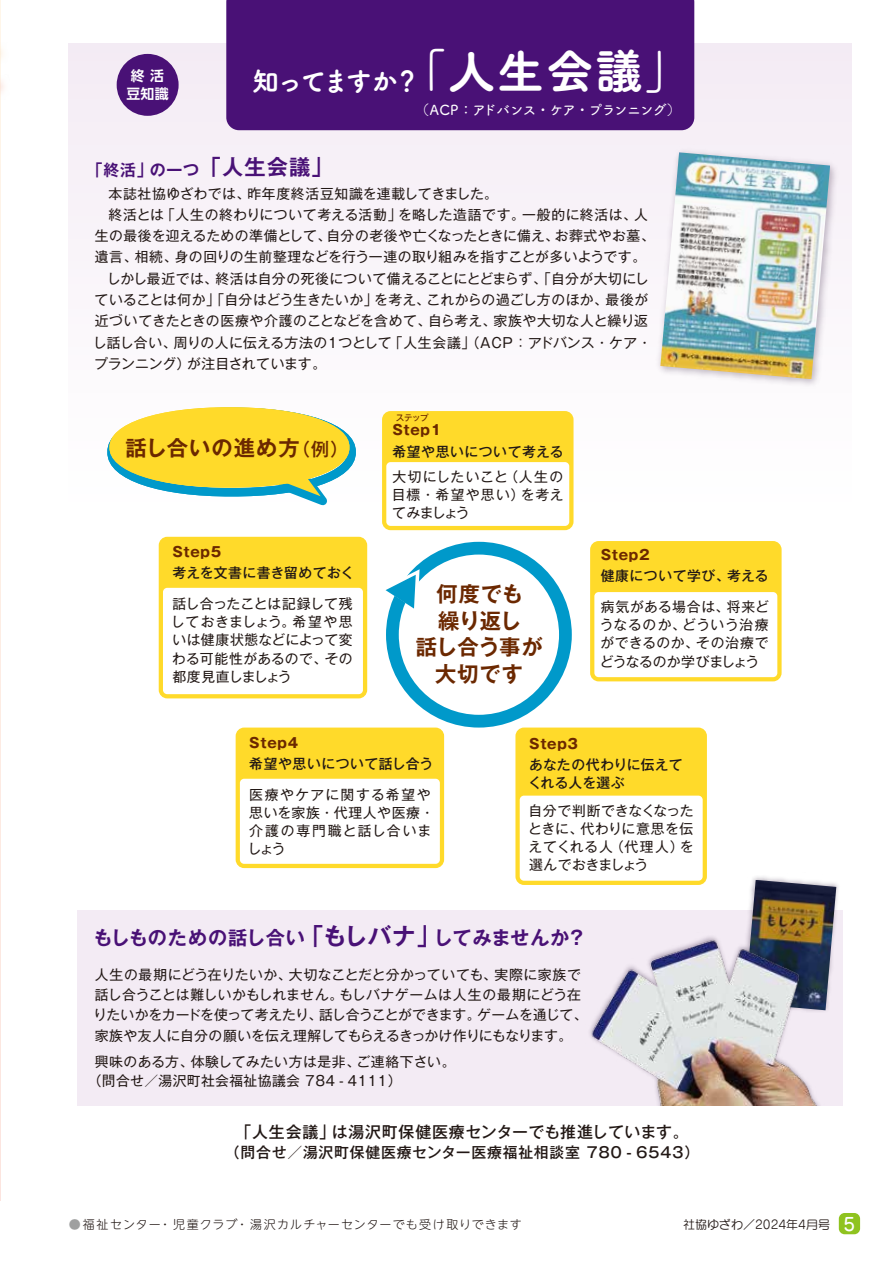
<style>
.page{position:relative;width:895px;height:1265px;background:#fff}
.page>*{position:absolute;margin:0;border:0;box-sizing:border-box;transform-origin:0 0}
.t1{font:26.55px "Tsuku A Rd Gothic Std E";letter-spacing:-.125em;color:#fff}
.t2{font:700 21.3px/26.5px "Gothic MB101 Pr 6 De";color:#6b2800;text-align:center}
.t3{font:700 21.3px "Gothic MB101 Pr 6 De";letter-spacing:.035em;color:#6b2800}
.t4{font:700 19.2px "Gothic MB101 Pr 6 De";letter-spacing:.02em;color:#491176}
.t5{font:500 15.9px "Gothic MB101 Pr 6";letter-spacing:.04em;color:#221815}
.t6{font:700 15.9px "Gothic MB101 Pr 6 De";color:#491176}
.t7{font:500 14.85px "Gothic MB101 Pr 6";letter-spacing:.05em;color:#221815}
.t8{font:13.8px/18.1px "Gothic MB101 Pr 6";letter-spacing:.02em;color:#221815;text-align:justify}
.t9{font:13.8px/20.2px "Gothic MB101 Pr 6";color:#221815}
.t10{font:500 13.8px "Gothic MB101 Pr 6";letter-spacing:.03em;color:#221815}
.t11{font:13.8px/18.1px "Gothic MB101 Pr 6";letter-spacing:.08em;color:#221815}
.t12{font:13.8px "Gothic MB101 Pr 6";letter-spacing:.04em;color:#221815}
.t13{font:700 13.8px "Gothic MB101 Pr 6";letter-spacing:.05em;color:#6b2800}
.t14{font:13.8px "Tsuku A Rd Gothic Std D";letter-spacing:-.05em;color:#fff}
.t15{font:500 13.8px/18.1px "Gothic MB101 Pr 6";letter-spacing:.01em;color:#221815}
.t16{font:13.8px "Gothic MB101 Pr 6";letter-spacing:-.015em;color:#221815}
.t17{font:700 13.8px/18.1px "UD Shin Go Pr 6 De";color:#fff;text-align:center}
.t18{font:300 12px "UD Shin M Go Pr 6";letter-spacing:.08em;color:#221815}
.t19{font:12px "Seurat Pro N M";color:#221815}
.t20{font:500 8.55px "Gothic MB101 Pr 6";color:#6b2800}
.s1{font-size:47.85px}
.s2{font-size:21.3px}
.s3{font-family:"Gothic MB101 Pr 6";font-weight:500;font-size:18px}
.s4{font-size:23.4px}
.s5{color:#9fa0a0}
.s6{font-family:"Seurat Pro N DB";font-size:18px;color:#fff}
</style>
<div class="page">
<hr style="left:0;top:0;width:1px;height:1200px;background:#fdece3">
<div style="left:69px;top:43px;width:782px;height:487px;background:#faf6fa"></div>
<div style="left:77px;top:910px;width:766px;height:195px;background:#f3ebf4"></div>
<div style="left:386px;top:542px;width:185px;height:185px;border:13px solid #0099ca;border-radius:50%"></div>
<svg style="left:385px;top:565px;width:37px;height:49px"></svg>
<div style="left:382px;top:411px;width:191px;height:119px;background:#ffda2a;border-radius:9px"></div>
<div style="left:386px;top:462px;width:183px;height:64px;background:#fff;border-radius:4px"></div>
<div style="left:590px;top:541px;width:191px;height:140px;background:#ffda2a;border-radius:9px"></div>
<div style="left:594px;top:592px;width:183px;height:85px;background:#fff;border-radius:4px"></div>
<div style="left:159px;top:537px;width:208px;height:161px;background:#ffda2a;border-radius:9px"></div>
<div style="left:163px;top:588px;width:200px;height:106px;background:#fff;border-radius:4px"></div>
<div style="left:515px;top:727px;width:191px;height:158px;background:#ffda2a;border-radius:9px"></div>
<div style="left:519px;top:795px;width:183px;height:85px;background:#fff;border-radius:4px"></div>
<div style="left:235px;top:727px;width:209px;height:141px;background:#ffda2a;border-radius:9px"></div>
<div style="left:240px;top:778px;width:200px;height:85px;background:#fff;border-radius:4px"></div>
<svg style="left:109px;top:407px;width:247px;height:99px"></svg>
<div style="left:226px;top:0;width:468px;height:130px;background:#491176"></div>
<img style="left:753px;top:876px;width:85px;height:30px">
<img style="left:747px;top:879px;width:89px;height:53px">
<img style="left:0;top:0;width:4px;height:91px">
<hr style="left:0;top:238px;width:1px;height:97px;background:#fef2e7">
<img style="left:590px;top:933px;width:244px;height:172px">
<img style="left:659px;top:149px;width:178px;height:235px">
<img style="left:660px;top:152px;width:170px;height:227px">
<div style="left:117px;top:54px;width:61px;height:62px;background:#491176;border-radius:50%"></div>
<div style="left:838px;top:1212px;width:22px;height:22px;background:#8fc31f;border-radius:6px"></div>
<p class="t17" style="left:126px;top:66px;width:44px">終 活豆知識</p>
<h1 class="t1" style="left:252px;top:60px;width:441px">知ってますか？<span class="s1">「人生会議」</span></h1>
<p class="t14" style="left:415px;top:99px;width:266px">（ACP：アドバンス・ケア・プランニング）</p>
<p class="t6" style="left:87px;top:156px;width:248px">「終活」の一つ<span class="s2">「人生会議」</span></p>
<p class="t8" style="left:108px;top:183px;width:391px">本誌社協ゆざわでは、昨年度終活豆知識を連載してきました。</p>
<p class="t12" style="left:108px;top:203px;width:541px">終活とは「人生の終わりについて考える活動」を略した造語です。一般的に終活は、人</p>
<p class="t8" style="left:95px;top:226px;width:561px">生の最後を迎えるための準備として、自分の老後や亡くなったときに備え、お葬式やお墓、</p>
<p class="t8" style="left:95px;top:247px;width:553px">遺言、相続、身の回りの生前整理などを行う一連の取り組みを指すことが多いようです。</p>
<p class="t8" style="left:107px;top:268px;width:543px">しかし最近では、終活は自分の死後について備えることにとどまらず、「自分が大切にし</p>
<p class="t8" style="left:94px;top:290px;width:555px">ていることは何か」「自分はどう生きたいか」を考え、これからの過ごし方のほか、最後が</p>
<p class="t8" style="left:95px;top:311px;width:555px">近づいてきたときの医療や介護のことなどを含めて、自ら考え、家族や大切な人と繰り返</p>
<p class="t8" style="left:93px;top:332px;width:560px">し話し合い、周りの人に伝える方法の１つとして「人生会議」（ACP：アドバンス・ケア・</p>
<p class="t16" style="left:94px;top:352px;width:234px">プランニング）が注目されています。</p>
<h2 class="t3" style="left:125px;top:430px;width:224px">話し合いの進め方<span class="s3">（例）</span></h2>
<p class="t13" style="left:172px;top:540px;width:50px">Step5</p>
<p class="t10" style="left:172px;top:561px;width:183px">考えを文書に書き留めておく</p>
<p class="t8" style="left:171px;top:594px;width:183px">話し合ったことは記録して残しておきましょう。希望や思いは健康状態などによって変わる可能性があるので、その都度見直しましょう</p>
<p class="t20" style="left:395px;top:411px;width:35px">ステップ</p>
<p class="t13" style="left:392px;top:418px;width:50px">Step1</p>
<p class="t10" style="left:392px;top:440px;width:172px">希望や思いについて考える</p>
<p class="t8" style="left:392px;top:466px;width:173px">大切にしたいこと（人生の目標・希望や思い）を考えてみましょう</p>
<h2 class="t2" style="left:416px;top:580px;width:128px">何度でも<br>繰り返し<br>話し合う事が大切です</h2>
<p class="t13" style="left:600px;top:543px;width:50px">Step2</p>
<p class="t10" style="left:600px;top:564px;width:169px">健康について学び、考える</p>
<p class="t8" style="left:599px;top:597px;width:171px">病気がある場合は、将来どうなるのか、どういう治療ができるのか、その治療でどうなるのか学びましょう</p>
<p class="t13" style="left:249px;top:731px;width:50px">Step4</p>
<p class="t10" style="left:249px;top:752px;width:185px">希望や思いについて話し合う</p>
<p class="t11" style="left:247px;top:784px;width:188px">医療やケアに関する希望や思いを家族・代理人や医療・介護の専門職と話し合いましょう</p>
<p class="t13" style="left:529px;top:732px;width:50px">Step3</p>
<p class="t15" style="left:528px;top:755px;width:156px">あなたの代わりに伝えてくれる人を選ぶ</p>
<p class="t8" style="left:528px;top:800px;width:167px">自分で判断できなくなったときに、代わりに意思を伝えてくれる人（代理人）を選んでおきましょう</p>
<h3 class="t4" style="left:94px;top:922px;width:494px">もしものための話し合い<span class="s4">「もしバナ」</span>してみませんか？</h3>
<p class="t9" style="left:93px;top:963px;width:496px">人生の最期にどう在りたいか、大切なことだと分かっていても、実際に家族で話し合うことは難しいかもしれません。もしバナゲームは人生の最期にどう在りたいかをカードを使って考えたり、話し合うことができます。ゲームを通じて、家族や友人に自分の願いを伝え理解してもらえるきっかけ作りにもなります。</p>
<p class="t8" style="left:88px;top:1050px;width:369px;line-height:19.2px;text-indent:7px">興味のある方、体験してみたい方は是非、ご連絡下さい。（問合せ／湯沢町社会福祉協議会 ７８４-４１１１）</p>
<p class="t5" style="left:235px;top:1118px;width:455px">「人生会議」は湯沢町保健医療センターでも推進しています。</p>
<p class="t7" style="left:225px;top:1139px;width:476px">（問合せ／湯沢町保健医療センター医療福祉相談室 ７８０ - ６５４３）</p>
<p class="t18" style="left:69px;top:1214px;width:454px"><span class="s5">●</span>福祉センター・児童クラブ・湯沢カルチャーセンターでも受け取りできます</p>
<p class="t19" style="left:683px;top:1216px;width:173px">社協ゆざわ／2024年4月号 <span class="s6">5</span></p>
</div>
